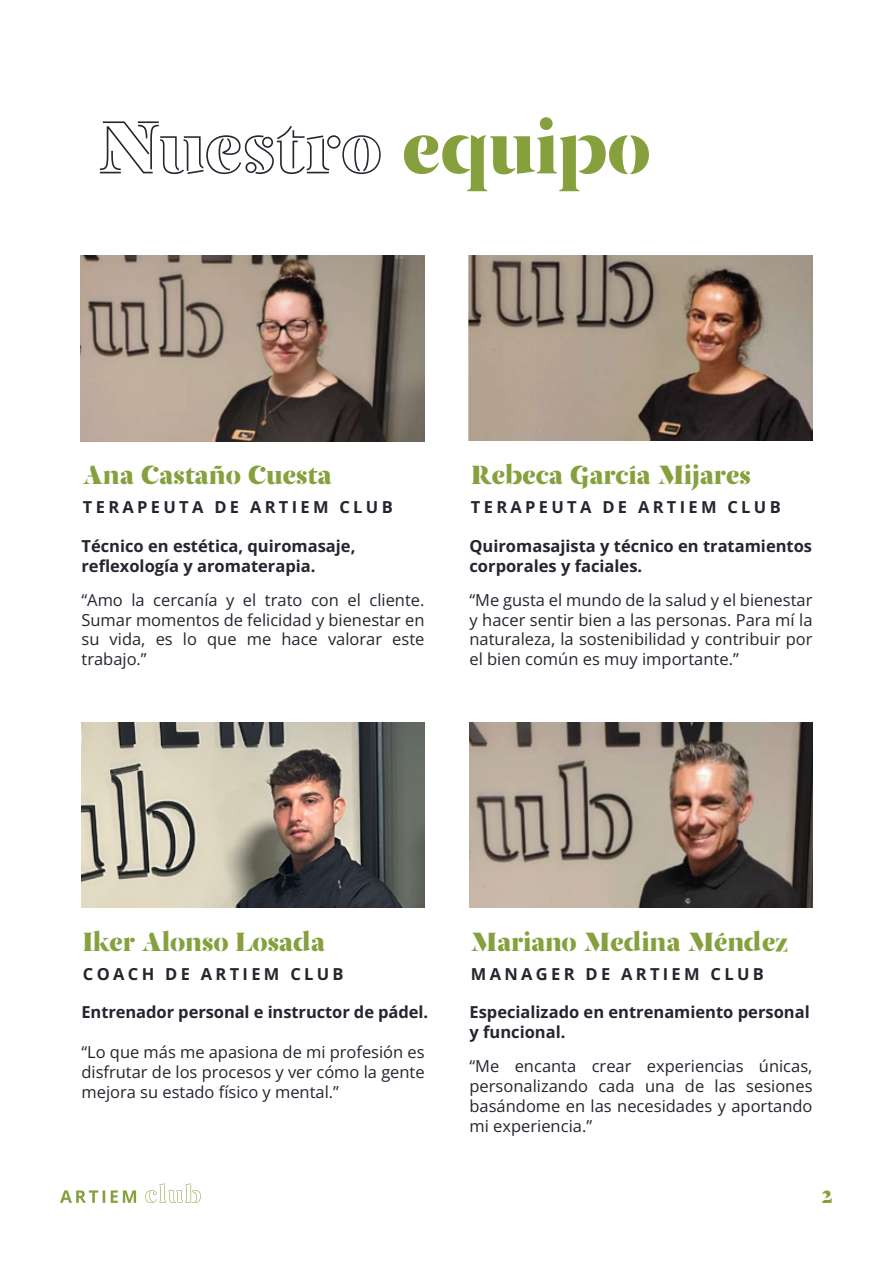
<style>
.page{position:relative;width:893px;height:1263px;background:#fff}
.page>*{position:absolute;margin:0;border:0;box-sizing:border-box;transform-origin:0 0}
.t1{font:82.5px "Artiem Outline";color:#24252f}
.t2{font:28.95px "Artiem";color:#86a03d}
.t3{font:27px "Artiem";color:#86a03d}
.t4{font:16.5px/19.8px "Open Sans";color:#24252f;text-align:justify}
.t5{font:700 16.5px/19.8px "Open Sans";color:#24252f}
.t6{font:700 16.5px "Open Sans";letter-spacing:.2em;color:#24252f}
.s1{font-family:"Artiem";color:#86a03d}
</style>
<div class="page">
<svg style="left:145px;top:1183px;width:56px;height:20px"></svg>
<svg style="left:60px;top:1190px;width:76px;height:13px"></svg>
<img style="left:469px;top:722px;width:343px;height:186px">
<img style="left:81px;top:722px;width:344px;height:186px">
<img style="left:469px;top:256px;width:343px;height:185px">
<img style="left:81px;top:256px;width:343px;height:186px">
<h1 class="t1" style="left:98px;top:102px;width:554px">Nuestro <span class="s1">equipo</span></h1>
<h2 class="t2" style="left:83px;top:460px;width:250px">Ana Castaño Cuesta</h2>
<h2 class="t2" style="left:471px;top:460px;width:281px">Rebeca García Mijares</h2>
<p class="t6" style="left:471px;top:496px;width:311px">TERAPEUTA DE ARTIEM CLUB</p>
<p class="t5" style="left:81px;top:535px;width:275px">Técnico en estética, quiromasaje, reflexología y aromaterapia.</p>
<p class="t4" style="left:81px;top:589px;width:345px">“Amo la cercanía y el trato con el cliente.<br>Sumar momentos de felicidad y bienestar en su vida, es lo que me hace valorar este trabajo.”</p>
<p class="t6" style="left:83px;top:496px;width:311px">TERAPEUTA DE ARTIEM CLUB</p>
<p class="t5" style="left:469px;top:535px;width:344px">Quiromasajista y técnico en tratamientos corporales y faciales.</p>
<p class="t4" style="left:469px;top:589px;width:345px">“Me gusta el mundo de la salud y el bienestar y hacer sentir bien a las personas. Para mí la naturaleza, la sostenibilidad y contribuir por el bien común es muy importante.”</p>
<h2 class="t2" style="left:83px;top:926px;width:244px">Iker Alonso Losada</h2>
<h2 class="t2" style="left:471px;top:926px;width:319px">Mariano Medina Méndez</h2>
<p class="t6" style="left:471px;top:962px;width:294px">MANAGER DE ARTIEM CLUB</p>
<p class="t5" style="left:81px;top:1002px;width:348px">Entrenador personal e instructor de pádel.</p>
<p class="t4" style="left:81px;top:1041px;width:345px">“Lo que más me apasiona de mi profesión es disfrutar de los procesos y ver cómo la gente mejora su estado físico y mental.”</p>
<p class="t6" style="left:83px;top:962px;width:262px">COACH DE ARTIEM CLUB</p>
<p class="t5" style="left:469px;top:1002px;width:342px">Especializado en entrenamiento personal y funcional.</p>
<p class="t4" style="left:469px;top:1056px;width:345px">“Me encanta crear experiencias únicas, personalizando cada una de las sesiones basándome en las necesidades y aportando mi experiencia.”</p>
<h3 class="t3" style="left:822px;top:1180px;width:13px">2</h3>
</div>
